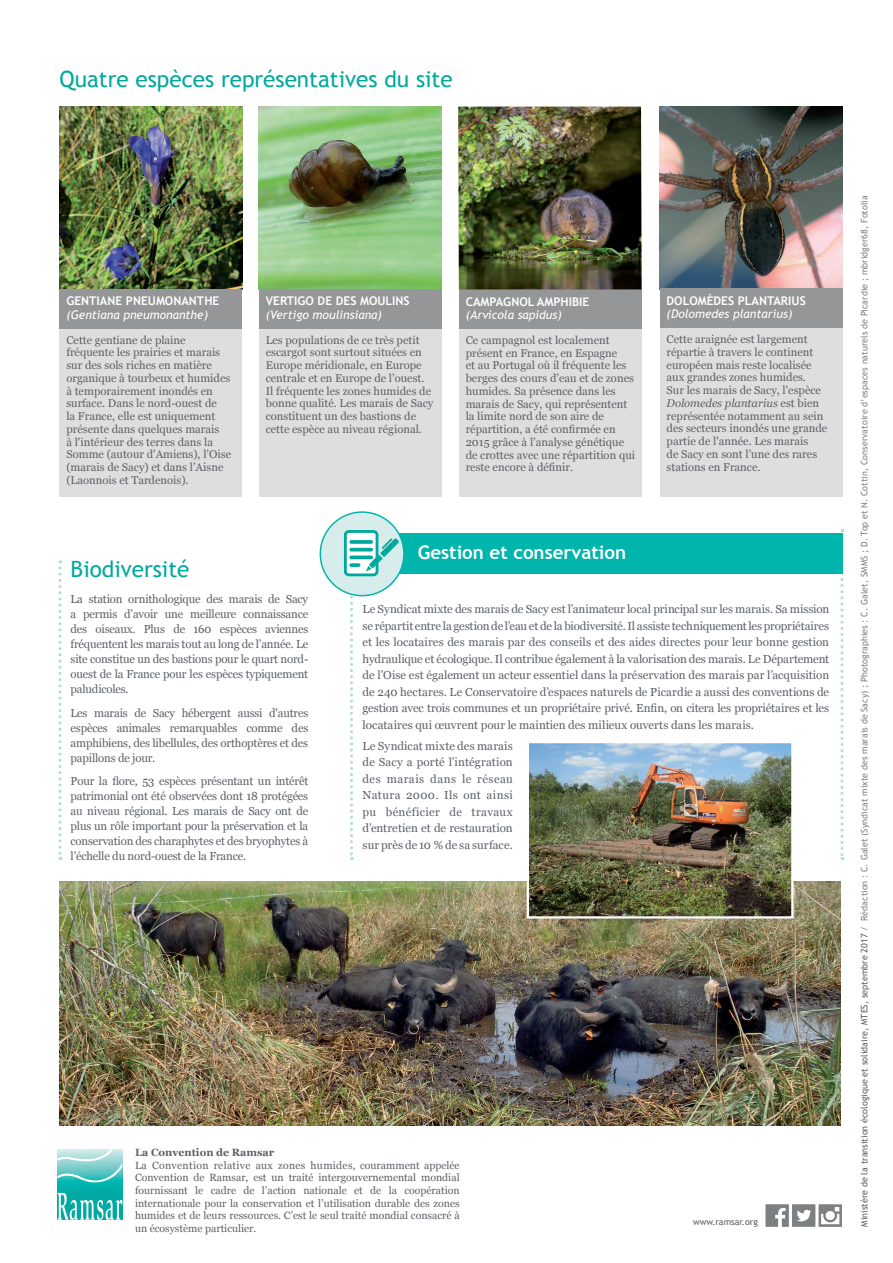
<style>
.page{position:relative;width:893px;height:1263px;background:#fff}
.page>*{position:absolute;margin:0;border:0;box-sizing:border-box;transform-origin:0 0}
.t1{font:22.5px "Trebuchet MS";color:#00a99d}
.t2{font:700 18.75px "Trebuchet MS";color:#fff}
.t3{font:italic 12px/13.5px "Trebuchet MS";color:#fff}
.t4{font:700 12px "Trebuchet MS";color:#fff}
.t5{font:11.7px/15px "Georgia";letter-spacing:-.015em;color:#5c6066;text-align:justify}
.t6{font:11.25px/12.8px "Georgia";color:#5c6066}
.t7{font:10.5px/12.6px "Georgia";color:#5c6066;text-align:justify}
.t8{font:700 10.5px "Georgia";color:#5c6066}
.t9{font:9px "Trebuchet MS";color:#818388}
.t10{font:9px "Trebuchet MS";color:#5c6066}
.s1{font-weight:700;font-style:normal}
.s2{font-style:italic}
.s3{color:#5c6066}
</style>
<div class="page">
<img style="left:60px;top:881px;width:780px;height:245px">
<svg style="left:765px;top:1204px;width:77px;height:23px"></svg>
<div style="left:57px;top:1149px;width:65px;height:71px;background:#00b0aa"></div>
<svg style="left:57px;top:1193px;width:65px;height:27px"></svg>
<svg style="left:57px;top:1149px;width:65px;height:34px;background:#8bd6d4"></svg>
<img style="left:259px;top:107px;width:183px;height:182px">
<div style="left:259px;top:289px;width:183px;height:208px;background:#dfdedf"></div>
<div style="left:259px;top:289px;width:183px;height:39px;background:#949698"></div>
<div style="left:60px;top:289px;width:182px;height:208px;background:#dfdedf"></div>
<img style="left:60px;top:107px;width:182px;height:182px">
<div style="left:60px;top:289px;width:182px;height:39px;background:#949698"></div>
<svg style="left:840px;top:529px;width:3px;height:331px"></svg>
<img style="left:530px;top:744px;width:260px;height:171px">
<div style="left:527px;top:741px;width:266px;height:177px;border:2px solid #fff"></div>
<img style="left:660px;top:106px;width:183px;height:182px">
<div style="left:660px;top:288px;width:183px;height:209px;background:#dfdedf"></div>
<div style="left:660px;top:288px;width:183px;height:40px;background:#949698"></div>
<div style="left:459px;top:289px;width:183px;height:208px;background:#dfdedf"></div>
<div style="left:459px;top:289px;width:183px;height:40px;background:#949698"></div>
<img style="left:458px;top:107px;width:184px;height:182px">
<div style="left:376px;top:533px;width:467px;height:41px;background:#00b5ac"></div>
<div style="left:320px;top:512px;width:84px;height:84px;background:#d6edec;border-radius:50%"></div>
<svg style="left:345px;top:531px;width:32px;height:44px"></svg>
<div style="left:344px;top:530px;width:34px;height:46px;border:3px solid #00a99d;border-radius:4px"></div>
<svg style="left:366px;top:538px;width:33px;height:33px"></svg>
<svg style="left:351px;top:540px;width:20px;height:4px"></svg>
<hr style="left:351px;top:548px;width:20px;height:3px;background:#00a99d">
<svg style="left:359px;top:555px;width:12px;height:4px"></svg>
<svg style="left:350px;top:553px;width:9px;height:307px"></svg>
<svg style="left:58px;top:560px;width:3px;height:300px"></svg>
<p class="t1" style="left:60px;top:66px;width:395px">Quatre espèces représentatives du site</p>
<p class="t3" style="left:66px;top:294px;width:154px"><span class="s1">GENTIANE PNEUMONANTHE </span>(Gentiana pneumonanthe)</p>
<p class="t6" style="left:66px;top:333px;width:166px">Cette gentiane de plaine fréquente les prairies et marais sur des sols riches en matière organique à tourbeux et humides à temporairement inondés en surface. Dans le nord-ouest de<br>la France, elle est uniquement présente dans quelques marais<br>à l'intérieur des terres dans la<br>Somme (autour d'Amiens), l’Oise (marais de Sacy) et dans l’Aisne (Laonnois et Tardenois).</p>
<p class="t1" style="left:71px;top:556px;width:120px">Biodiversité</p>
<p class="t4" style="left:266px;top:294px;width:145px">VERTIGO DE DES MOULINS</p>
<p class="t3" style="left:266px;top:308px;width:118px">(Vertigo moulinsiana)</p>
<p class="t6" style="left:266px;top:333px;width:169px">Les populations de ce très petit escargot sont surtout situées en<br>Europe méridionale, en Europe centrale et en Europe de l’ouest.<br>Il fréquente les zones humides de bonne qualité. Les marais de Sacy constituent un des bastions de cette espèce au niveau régional.</p>
<p class="t4" style="left:466px;top:294px;width:125px">CAMPAGNOL AMPHIBIE</p>
<p class="t3" style="left:466px;top:308px;width:98px">(Arvicola sapidus)</p>
<p class="t6" style="left:466px;top:333px;width:171px">Ce campagnol est localement présent en France, en Espagne<br>et au Portugal où il fréquente les berges des cours d’eau et de zones humides. Sa présence dans les marais de Sacy, qui représentent la limite nord de son aire de répartition, a été confirmée en<br>2015 grâce à l’analyse génétique de crottes avec une répartition qui reste encore à définir.</p>
<p class="t2" style="left:418px;top:540px;width:210px">Gestion et conservation</p>
<p class="t4" style="left:667px;top:293px;width:141px">DOLOMÈDES PLANTARIUS</p>
<p class="t3" style="left:667px;top:307px;width:127px">(Dolomedes plantarius)</p>
<p class="t6" style="left:667px;top:332px;width:162px">Cette araignée est largement répartie à travers le continent européen mais reste localisée aux grandes zones humides.<br>Sur les marais de Sacy, l'espèce<br><span class="s2">Dolomedes plantarius</span> est bien représentée notamment au sein des secteurs inondés une grande partie de l'année. Les marais<br>de Sacy en sont l’une des rares stations en France.</p>
<p class="t5" style="left:71px;top:591px;width:239px">La station ornithologique des marais de Sacy a permis d’avoir une meilleure connaissance des oiseaux. Plus de 160 espèces aviennes fréquentent les marais tout au long de l’année. Le site constitue un des bastions pour le quart nord&shy;ouest de la France pour les espèces typiquement paludicoles.</p>
<p class="t5" style="left:71px;top:704px;width:239px">Les marais de Sacy hébergent aussi d'autres espèces animales remarquables comme des amphibiens, des libellules, des orthoptères et des papillons de jour.</p>
<p class="t5" style="left:71px;top:773px;width:239px">Pour la flore, 53 espèces présentant un intérêt patrimonial ont été observées dont 18 protégées au niveau régional. Les marais de Sacy ont de plus un rôle important pour la préservation et la conservation des charaphytes et des bryophytes à l’échelle du nord-ouest de la France.</p>
<p class="t5" style="left:363px;top:600px;width:468px;line-height:16.5px">Le Syndicat mixte des marais de Sacy est l’animateur local principal sur les marais. Sa mission se répartit entre la gestion de l’eau et de la biodiversité. Il assiste techniquement les propriétaires et les locataires des marais par des conseils et des aides directes pour leur bonne gestion hydraulique et écologique. Il contribue également à la valorisation des marais. Le Département de l’Oise est également un acteur essentiel dans la préservation des marais par l’acquisition de 240 hectares. Le Conservatoire d’espaces naturels de Picardie a aussi des conventions de gestion avec trois communes et un propriétaire privé. Enfin, on citera les propriétaires et les locataires qui œuvrent pour le maintien des milieux ouverts dans les marais.</p>
<p class="t5" style="left:363px;top:737px;width:152px;line-height:16.5px">Le Syndicat mixte des marais de Sacy a porté l’intégration des marais dans le réseau Natura 2000. Ils ont ainsi pu bénéficier de travaux d’entretien et de restauration sur près de 10 % de sa surface.</p>
<p class="t8" style="left:135px;top:1144px;width:141px">La Convention de Ramsar</p>
<p class="t7" style="left:135px;top:1158px;width:326px">La Convention relative aux zones humides, couramment appelée Convention de Ramsar, est un traité intergouvernemental mondial fournissant le cadre de l’action nationale et de la coopération internationale pour la conservation et l’utilisation durable des zones humides et de leurs ressources. C’est le seul traité mondial consacré à un écosystème particulier.</p>
<p class="t10" style="left:693px;top:1216px;width:66px">www.ramsar.org</p>
<p class="t9" style="left:859px;top:1227px;width:1033px;rotate:-90deg"><span class="s3">Ministère de la transition écologique et solidaire, MTES, septembre 2017</span> / Rédaction : C. Galet (Syndicat mixte des marais de Sacy) ; Photographies : C. Galet, SMMS ; D. Top et N. Cottin, Conservatoire d’espaces naturels de Picardie ; mbridger68, Fotolia</p>
</div>
